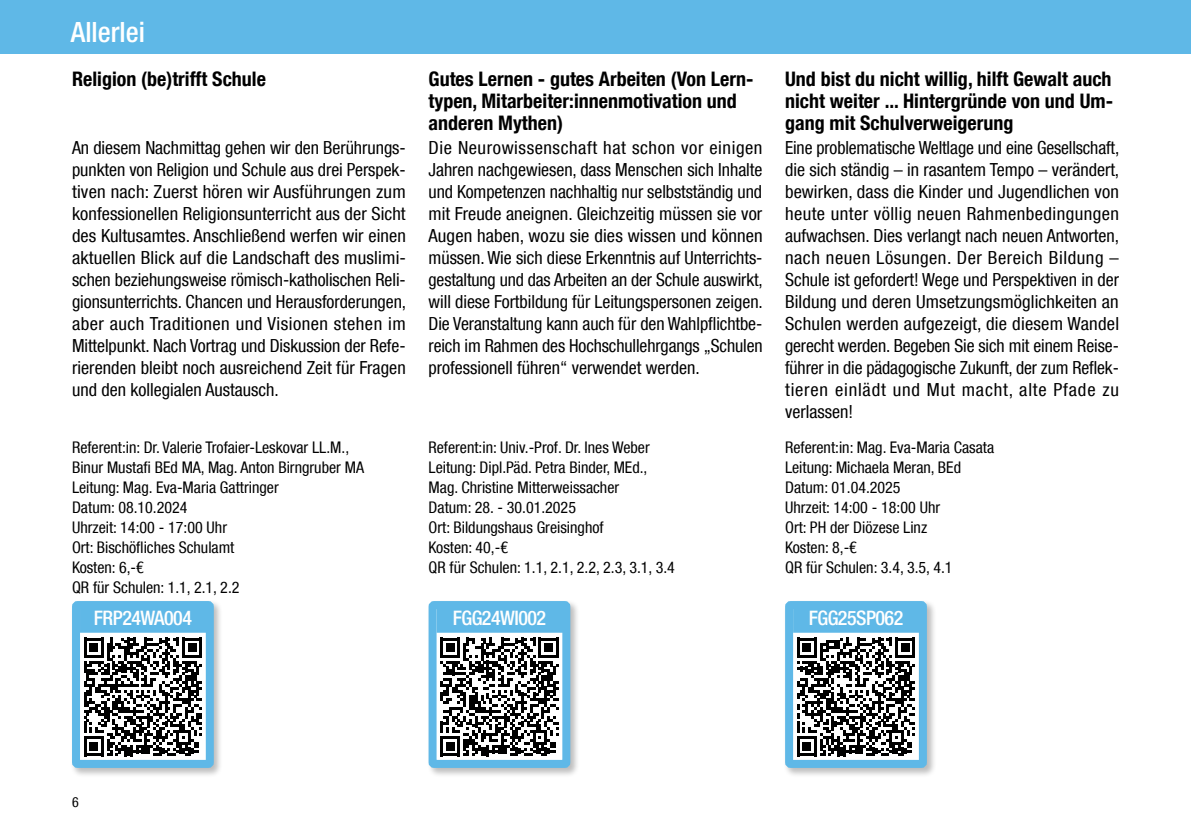
<style>
.page{position:relative;width:1191px;height:840px;background:#fff}
.page>*{position:absolute;margin:0;border:0;box-sizing:border-box;transform-origin:0 0}
.t1{font:500 condensed 28px "Helvetica Neue LT Com";color:#fff}
.t2{font:700 condensed 20px/22px "Helvetica Neue LT Com";color:#000;text-align:justify}
.t3{font:500 condensed 20px "Helvetica Neue LT Com";letter-spacing:-.025em;color:#fff}
.t4{font:condensed 18px/22px "Helvetica Neue LT Com";color:#000;text-align:justify}
.t5{font:condensed 16px/20px "Helvetica Neue LT Com";color:#000}
.t6{font:condensed 14px "Helvetica Neue LT Com";color:#000}
</style>
<div class="page">
<div style="left:0;top:0;width:1191px;height:53px;background:#5fb8e7"></div>
<hr style="left:1190px;top:0;width:1px;height:53px;background:#bdbfcd">
<div style="left:70px;top:599px;width:153px;height:177px;background:#000;opacity:.26"></div>
<div style="left:76px;top:604px;width:134px;height:159px;background:#fff;border-radius:2px"></div>
<div style="left:80px;top:606px;width:131px;height:26px;background:#5fb8e7"></div>
<div style="left:72px;top:600px;width:142px;height:167px;border:8px solid #5fb8e7;border-radius:2px"></div>
<svg style="left:84px;top:637px;width:118px;height:118px"></svg>
<div style="left:783px;top:599px;width:153px;height:177px;background:#000;opacity:.26"></div>
<div style="left:789px;top:604px;width:134px;height:159px;background:#fff;border-radius:2px"></div>
<div style="left:793px;top:606px;width:131px;height:26px;background:#5fb8e7"></div>
<div style="left:785px;top:600px;width:142px;height:167px;border:8px solid #5fb8e7;border-radius:2px"></div>
<svg style="left:797px;top:637px;width:118px;height:118px"></svg>
<div style="left:427px;top:599px;width:153px;height:177px;background:#000;opacity:.26"></div>
<div style="left:432px;top:604px;width:134px;height:159px;background:#fff;border-radius:2px"></div>
<div style="left:436px;top:606px;width:132px;height:26px;background:#5fb8e7"></div>
<div style="left:428px;top:600px;width:142px;height:167px;border:8px solid #5fb8e7;border-radius:2px"></div>
<svg style="left:440px;top:637px;width:119px;height:118px"></svg>
<hr style="left:1190px;top:583px;width:1px;height:65px;background:#a5bf29">
<h1 class="t1" style="left:71px;top:15px;width:76px">Allerlei</h1>
<p class="t2" style="left:72px;top:68px;width:195px">Religion (be)trifft Schule</p>
<p class="t2" style="left:428px;top:68px;width:326px;text-align:left">Gutes Lernen - gutes Arbeiten (Von Lern&shy;typen, Mitarbeiter:innenmotivation und anderen Mythen)</p>
<p class="t2" style="left:785px;top:68px;width:329px">Und bist du nicht willig, hilft Gewalt auch nicht weiter ... Hintergründe von und Um&shy;gang mit Schulverweigerung</p>
<p class="t4" style="left:72px;top:136px;width:336px">An diesem Nachmittag gehen wir den Berührungs&shy;punkten von Religion und Schule aus drei Perspek&shy;tiven nach: Zuerst hören wir Ausführungen zum konfessionellen Religionsunterricht aus der Sicht des Kultusamtes. Anschließend werfen wir einen aktuellen Blick auf die Landschaft des muslimi&shy;schen beziehungsweise römisch-katholischen Reli&shy;gionsunterrichts. Chancen und Herausforderungen, aber auch Traditionen und Visionen stehen im Mittelpunkt. Nach Vortrag und Diskussion der Refe&shy;rierenden bleibt noch ausreichend Zeit für Fragen und den kollegialen Austausch.</p>
<p class="t4" style="left:428px;top:136px;width:336px">Die Neurowissenschaft hat schon vor einigen Jahren nachgewiesen, dass Menschen sich Inhalte und Kompetenzen nachhaltig nur selbstständig und mit Freude aneignen. Gleichzeitig müssen sie vor Augen haben, wozu sie dies wissen und können müssen. Wie sich diese Erkenntnis auf Unterrichts&shy;gestaltung und das Arbeiten an der Schule auswirkt, will diese Fortbildung für Leitungspersonen zeigen.<br>Die Veranstaltung kann auch für den Wahlpflichtbe&shy;reich im Rahmen des Hochschullehrgangs „Schulen professionell führen“ verwendet werden.</p>
<p class="t4" style="left:785px;top:136px;width:336px">Eine problematische Weltlage und eine Gesellschaft, die sich ständig – in rasantem Tempo – verändert, bewirken, dass die Kinder und Jugendlichen von heute unter völlig neuen Rahmenbedingungen aufwachsen. Dies verlangt nach neuen Antworten, nach neuen Lösungen. Der Bereich Bildung – Schule ist gefordert! Wege und Perspektiven in der Bildung und deren Umsetzungsmöglichkeiten an Schulen werden aufgezeigt, die diesem Wandel gerecht werden. Begeben Sie sich mit einem Reise&shy;führer in die pädagogische Zukunft, der zum Reflek&shy;tieren einlädt und Mut macht, alte Pfade zu verlassen!</p>
<p class="t5" style="left:72px;top:437px;width:293px">Referent:in: Dr. Valerie Trofaier-Leskovar LL.M.,<br>Binur Mustafi BEd MA, Mag. Anton Birngruber MA<br>Leitung: Mag. Eva-Maria Gattringer<br>Datum: 08.10.2024<br>Uhrzeit: 14:00 - 17:00 Uhr<br>Ort: Bischöfliches Schulamt<br>Kosten: 6,-€<br>QR für Schulen: 1.1, 2.1, 2.2</p>
<p class="t5" style="left:428px;top:437px;width:248px">Referent:in: Univ.-Prof. Dr. Ines Weber<br>Leitung: Dipl.Päd. Petra Binder, MEd.,<br>Mag. Christine Mitterweissacher<br>Datum: 28. - 30.01.2025<br>Ort: Bildungshaus Greisinghof<br>Kosten: 40,-€<br>QR für Schulen: 1.1, 2.1, 2.2, 2.3, 3.1, 3.4</p>
<p class="t5" style="left:785px;top:437px;width:211px">Referent:in: Mag. Eva-Maria Casata<br>Leitung: Michaela Meran, BEd<br>Datum: 01.04.2025<br>Uhrzeit: 14:00 - 18:00 Uhr<br>Ort: PH der Diözese Linz<br>Kosten: 8,-€<br>QR für Schulen: 3.4, 3.5, 4.1</p>
<p class="t3" style="left:94px;top:606px;width:100px">FRP24WA004</p>
<p class="t3" style="left:453px;top:606px;width:95px">FGG24WI002</p>
<p class="t3" style="left:808px;top:606px;width:96px">FGG25SP062</p>
<p class="t6" style="left:72px;top:793px;width:8px">6</p>
</div>
